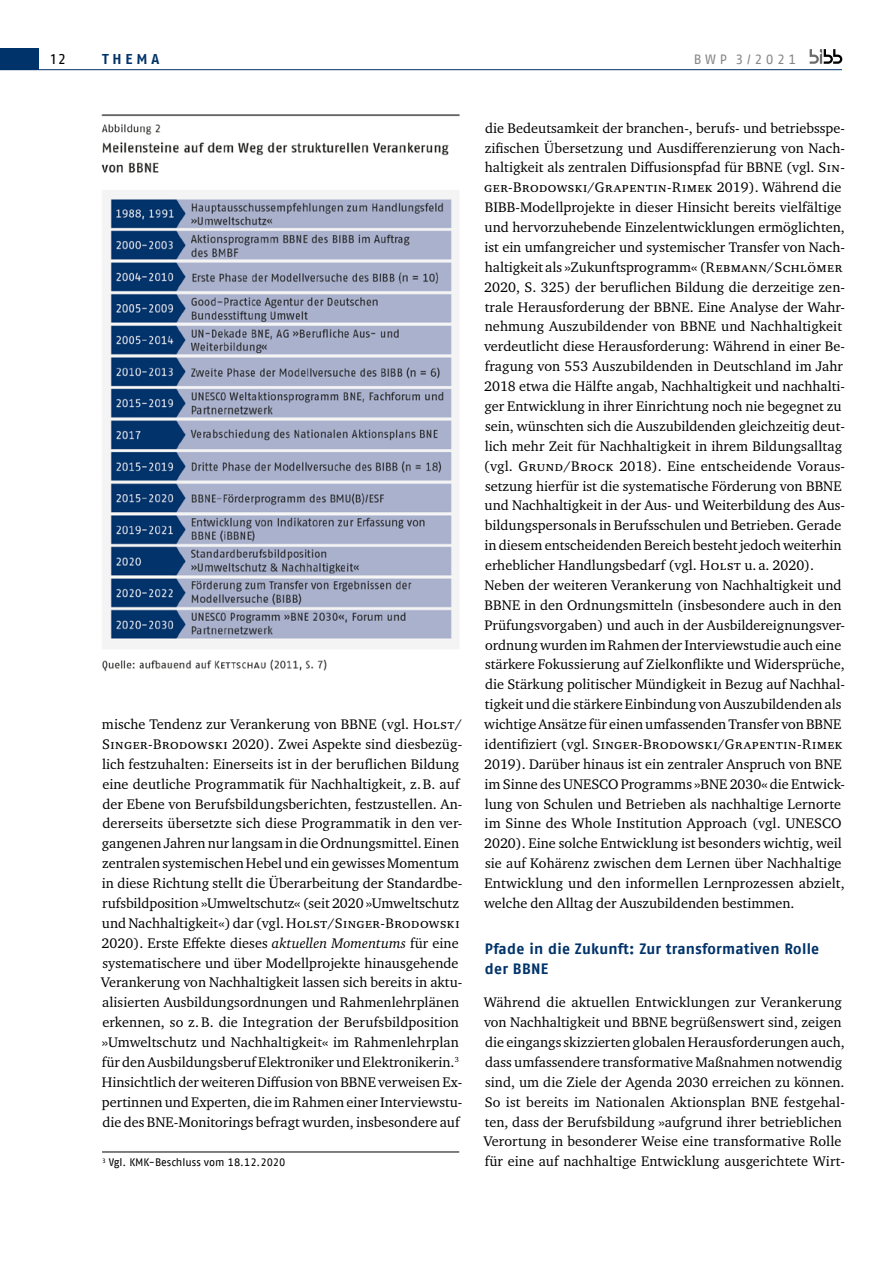
<style>
.page{position:relative;width:893px;height:1263px;background:#fff}
.page>*{position:absolute;margin:0;border:0;box-sizing:border-box;transform-origin:0 0}
.t1{font:700 15px/19.8px "Fago Pro";letter-spacing:.015em;color:#00336a}
.t2{font:15px "Fago Pro";color:#000}
.t3{font:14.25px/20px "Charter ITC Pro";letter-spacing:.005em;color:#000}
.t4{font:700 14.25px "Fago Pro";letter-spacing:.27em;color:#00336a}
.t5{font:13.5px "Fago Pro";letter-spacing:.26em;color:#878787}
.t6{font:10.8px "Fago Pro";color:#000}
.s1{font-style:italic}
</style>
<div class="page">
<hr style="left:102px;top:1152px;width:357px;height:1px;background:#000">
<hr style="left:0;top:69px;width:842px;height:1px;background:#00336a">
<div style="left:0;top:48px;width:38px;height:22px;background:#00336a"></div>
<svg style="left:810px;top:49px;width:32px;height:15px"></svg>
<img style="left:101px;top:114px;width:359px;height:558px">
<p class="t2" style="left:51px;top:50px;width:16px">12</p>
<p class="t4" style="left:102px;top:50px;width:59px">THEMA</p>
<p class="t5" style="left:694px;top:51px;width:104px">BWP 3/2021</p>
<p class="t3" style="left:101px;top:714px;width:363px">mische Tendenz zur Verankerung von BBNE (vgl. Holst/ Singer-Brodowski 2020). Zwei Aspekte sind diesbezüg&shy;lich festzuhalten: Einerseits ist in der berufichen Bildung eine deutliche Programmatik für Nachhaltigkeit, z. B. auf der Ebene von Berufsbildungsberichten, festzustellen. An&shy;dererseits übersetzte sich diese Programmatik in den ver&shy;gangenen Jahren nur langsam in die Ordnungsmittel. Einen zentralen systemischen Hebel und ein gewisses Momentum in diese Richtung stellt die Überarbeitung der Standardbe&shy;rufsbildposition »Umweltschutz« (seit 2020 »Umweltschutz und Nachhaltigkeit«) dar (vgl. Holst/Singer-Brodowski 2020). Erste Efekte dieses <span class="s1">aktuellen Momentums</span> für eine systematischere und über Modellprojekte hinausgehende Verankerung von Nachhaltigkeit lassen sich bereits in aktu&shy;alisierten Ausbildungsordnungen und Rahmenlehrplänen erkennen, so z. B. die Integration der Berufsbildposition »Umweltschutz und Nachhaltigkeit« im Rahmenlehrplan für den Ausbildungsberuf Elektroniker und Elektronikerin.<sup>3<br></sup>Hinsichtlich der weiteren Difusion von BBNE verweisen Ex&shy;pertinnen und Experten, die im Rahmen einer Interviewstu&shy;die des BNE-Monitorings befragt wurden, insbesondere auf</p>
<p class="t6" style="left:102px;top:1156px;width:185px"><sup>3</sup> Vgl. KMK-Beschluss vom 18.12.2020</p>
<p class="t3" style="left:484px;top:118px;width:363px">die Bedeutsamkeit der branchen-, berufs- und betriebsspe&shy;zifschen Übersetzung und Ausdiferenzierung von Nach&shy;haltigkeit als zentralen Difusionspfad für BBNE (vgl. Sin&shy;ger-Brodowski/Grapentin-Rimek 2019). Während die BIBB-Modellprojekte in dieser Hinsicht bereits vielfältige und hervorzuhebende Einzelentwicklungen ermöglichten, ist ein umfangreicher und systemischer Transfer von Nach&shy;haltigkeit als »Zukunftsprogramm« (Rebmann/Schlömer 2020, S. 325) der berufichen Bildung die derzeitige zen&shy;trale Herausforderung der BBNE. Eine Analyse der Wahr&shy;nehmung Auszubildender von BBNE und Nachhaltigkeit verdeutlicht diese Herausforderung: Während in einer Be&shy;fragung von 553 Auszubildenden in Deutschland im Jahr 2018 etwa die Hälfte angab, Nachhaltigkeit und nachhalti&shy;ger Entwicklung in ihrer Einrichtung noch nie begegnet zu sein, wünschten sich die Auszubildenden gleichzeitig deut&shy;lich mehr Zeit für Nachhaltigkeit in ihrem Bildungsalltag (vgl. Grund/Brock 2018). Eine entscheidende Voraus&shy;setzung hierfür ist die systematische Förderung von BBNE und Nachhaltigkeit in der Aus- und Weiterbildung des Aus&shy;bildungspersonals in Berufsschulen und Betrieben. Gerade in diesem entscheidenden Bereich besteht jedoch weiterhin erheblicher Handlungsbedarf (vgl. Holst u. a. 2020).<br>Neben der weiteren Verankerung von Nachhaltigkeit und BBNE in den Ordnungsmitteln (insbesondere auch in den Prüfungsvorgaben) und auch in der Ausbildereignungsver&shy;ordnung wurden im Rahmen der Interviewstudie auch eine stärkere Fokussierung auf Zielkonfikte und Widersprüche, die Stärkung politischer Mündigkeit in Bezug auf Nachhal&shy;tigkeit und die stärkere Einbindung von Auszubildenden als wichtige Ansätze für einen umfassenden Transfer von BBNE identifziert (vgl. Singer-Brodowski/Grapentin-Rimek 2019). Darüber hinaus ist ein zentraler Anspruch von BNE im Sinne des UNESCO Programms »BNE 2030« die Entwick&shy;lung von Schulen und Betrieben als nachhaltige Lernorte im Sinne des Whole Institution Approach (vgl. UNESCO 2020). Eine solche Entwicklung ist besonders wichtig, weil sie auf Kohärenz zwischen dem Lernen über Nachhaltige Entwicklung und den informellen Lernprozessen abzielt, welche den Alltag der Auszubildenden bestimmen.</p>
<p class="t1" style="left:485px;top:938px;width:336px">Pfade in die Zukunft: Zur transformativen Rolle der BBNE</p>
<p class="t3" style="left:484px;top:992px;width:363px">Während die aktuellen Entwicklungen zur Verankerung von Nachhaltigkeit und BBNE begrüßenswert sind, zeigen die eingangs skizzierten globalen Herausforderungen auch, dass umfassendere transformative Maßnahmen notwendig sind, um die Ziele der Agenda 2030 erreichen zu können.<br>So ist bereits im Nationalen Aktionsplan BNE festgehal&shy;ten, dass der Berufsbildung »aufgrund ihrer betrieblichen Verortung in besonderer Weise eine transformative Rolle für eine auf nachhaltige Entwicklung ausgerichtete Wirt-</p>
</div>
